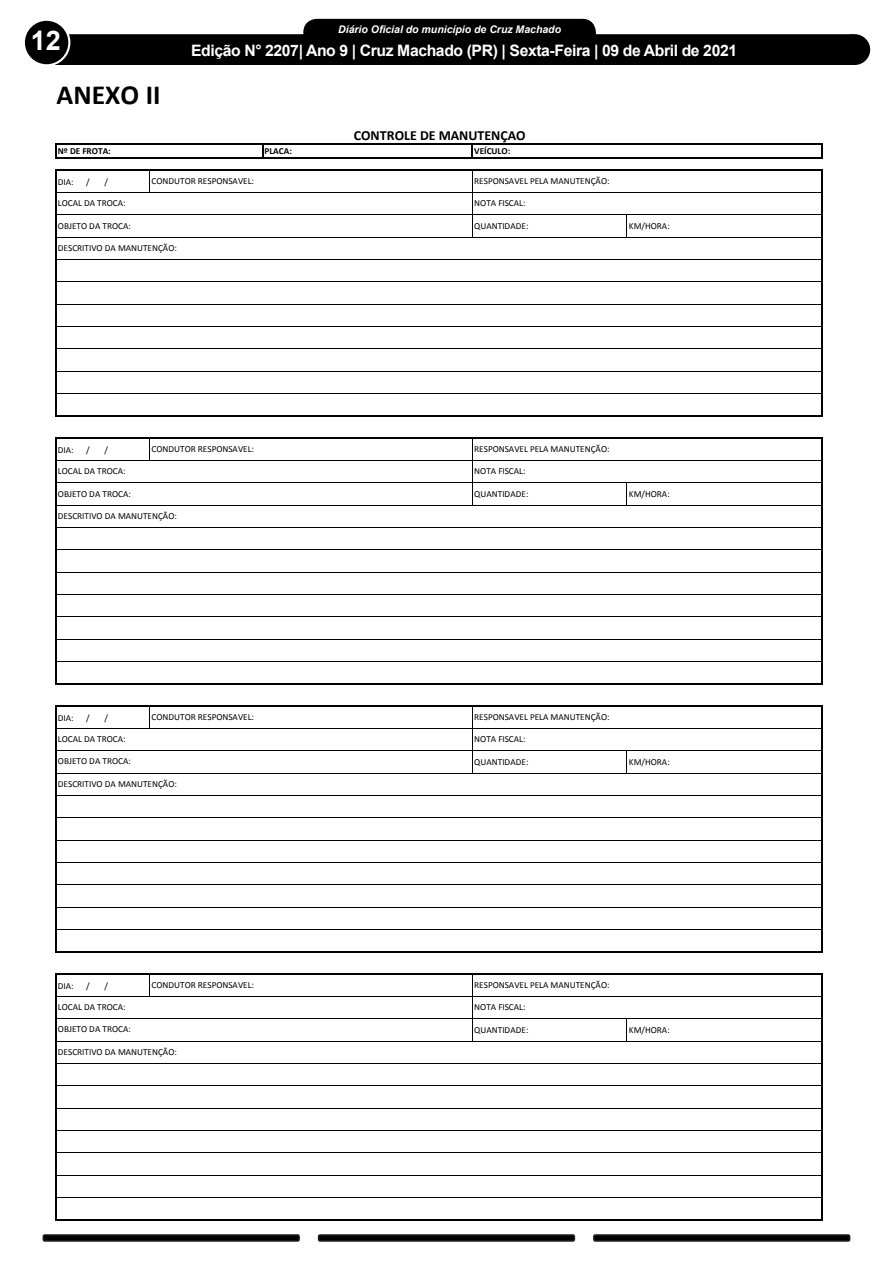
<style>
.page{position:relative;width:893px;height:1263px;background:#fff}
.page>*{position:absolute;margin:0;border:0;box-sizing:border-box;transform-origin:0 0}
.t1{font:700 27.75px "Calibri";color:#000}
.t2{font:700 27px "Arial";color:#fff}
.t3{font:700 15.75px "Arial";letter-spacing:-.025em;color:#fff}
.t4{font:700 15px "Arial";color:#fff}
.t5{font:700 13.95px "Calibri";color:#000}
.t6{font:italic 700 10.5px "Arial";color:#fff}
.t7{font:9.3px "Calibri";color:#000}
.t8{font:700 9.3px "Calibri";color:#000}
</style>
<div class="page">
<div style="left:305px;top:20px;width:289px;height:28px;background:#000;border-radius:12px"></div>
<div style="left:303px;top:19px;width:293px;height:31px;border:3px solid #000;border-radius:12px"></div>
<div style="left:39px;top:34px;width:815px;height:31px;background:#000;border:2px solid #000"></div>
<div style="left:24px;top:20px;width:45px;height:45px;background:#000;border-radius:50%"></div>
<div style="left:23px;top:19px;width:47px;height:47px;border:2px solid #fff;border-radius:50%"></div>
<div style="left:840px;top:35px;width:29px;height:29px;background:#000;border-radius:50%"></div>
<div style="left:839px;top:34px;width:31px;height:31px;border:2px solid #000;border-radius:50%"></div>
<div style="left:126px;top:36px;width:676px;height:27px;background:#000"></div>
<svg style="left:55px;top:143px;width:2px;height:16px"></svg>
<svg style="left:472px;top:145px;width:1px;height:12px"></svg>
<svg style="left:822px;top:145px;width:1px;height:12px"></svg>
<hr style="left:55px;top:170px;width:2px;height:247px;background:#000">
<svg style="left:149px;top:171px;width:1px;height:21px"></svg>
<hr style="left:472px;top:171px;width:1px;height:67px;background:#000">
<hr style="left:822px;top:171px;width:1px;height:246px;background:#000">
<svg style="left:626px;top:216px;width:1px;height:21px"></svg>
<hr style="left:55px;top:438px;width:2px;height:246px;background:#000">
<svg style="left:149px;top:439px;width:1px;height:21px"></svg>
<hr style="left:472px;top:439px;width:1px;height:67px;background:#000">
<hr style="left:822px;top:439px;width:1px;height:245px;background:#000">
<svg style="left:626px;top:484px;width:1px;height:21px"></svg>
<hr style="left:55px;top:705px;width:2px;height:247px;background:#000">
<svg style="left:149px;top:707px;width:1px;height:21px"></svg>
<hr style="left:472px;top:707px;width:1px;height:66px;background:#000">
<hr style="left:822px;top:707px;width:1px;height:245px;background:#000">
<svg style="left:626px;top:751px;width:1px;height:22px"></svg>
<hr style="left:55px;top:973px;width:2px;height:247px;background:#000">
<svg style="left:262px;top:145px;width:1px;height:12px"></svg>
<hr style="left:472px;top:975px;width:1px;height:66px;background:#000">
<hr style="left:822px;top:975px;width:1px;height:245px;background:#000">
<svg style="left:149px;top:975px;width:1px;height:21px"></svg>
<svg style="left:626px;top:1019px;width:1px;height:22px"></svg>
<hr style="left:57px;top:143px;width:766px;height:2px;background:#000">
<hr style="left:57px;top:157px;width:766px;height:2px;background:#000">
<hr style="left:57px;top:170px;width:766px;height:1px;background:#000">
<hr style="left:57px;top:192px;width:765px;height:1px;background:#000">
<hr style="left:57px;top:215px;width:765px;height:1px;background:#000">
<hr style="left:57px;top:237px;width:765px;height:1px;background:#000">
<hr style="left:57px;top:259px;width:765px;height:1px;background:#000">
<hr style="left:57px;top:282px;width:765px;height:1px;background:#000">
<hr style="left:57px;top:304px;width:765px;height:1px;background:#000">
<hr style="left:57px;top:326px;width:765px;height:1px;background:#000">
<hr style="left:57px;top:349px;width:765px;height:1px;background:#000">
<hr style="left:57px;top:371px;width:765px;height:1px;background:#000">
<hr style="left:57px;top:393px;width:765px;height:1px;background:#000">
<hr style="left:57px;top:415px;width:766px;height:2px;background:#000">
<hr style="left:57px;top:438px;width:766px;height:1px;background:#000">
<hr style="left:57px;top:460px;width:765px;height:1px;background:#000">
<hr style="left:57px;top:483px;width:765px;height:1px;background:#000">
<hr style="left:57px;top:505px;width:765px;height:1px;background:#000">
<hr style="left:57px;top:527px;width:765px;height:1px;background:#000">
<hr style="left:57px;top:549px;width:765px;height:1px;background:#000">
<hr style="left:57px;top:572px;width:765px;height:1px;background:#000">
<hr style="left:57px;top:594px;width:765px;height:1px;background:#000">
<hr style="left:57px;top:616px;width:765px;height:1px;background:#000">
<hr style="left:57px;top:639px;width:765px;height:1px;background:#000">
<hr style="left:57px;top:661px;width:765px;height:1px;background:#000">
<hr style="left:57px;top:683px;width:766px;height:1px;background:#000">
<hr style="left:57px;top:705px;width:766px;height:2px;background:#000">
<hr style="left:57px;top:728px;width:765px;height:1px;background:#000">
<hr style="left:57px;top:750px;width:765px;height:1px;background:#000">
<hr style="left:57px;top:773px;width:765px;height:1px;background:#000">
<hr style="left:57px;top:795px;width:765px;height:1px;background:#000">
<hr style="left:57px;top:817px;width:765px;height:1px;background:#000">
<hr style="left:57px;top:840px;width:765px;height:1px;background:#000">
<hr style="left:57px;top:862px;width:765px;height:1px;background:#000">
<hr style="left:57px;top:884px;width:765px;height:1px;background:#000">
<hr style="left:57px;top:907px;width:765px;height:1px;background:#000">
<hr style="left:57px;top:929px;width:765px;height:1px;background:#000">
<hr style="left:57px;top:951px;width:766px;height:1px;background:#000">
<hr style="left:57px;top:973px;width:766px;height:2px;background:#000">
<hr style="left:57px;top:996px;width:765px;height:1px;background:#000">
<hr style="left:57px;top:1018px;width:765px;height:1px;background:#000">
<hr style="left:57px;top:1041px;width:765px;height:1px;background:#000">
<hr style="left:57px;top:1063px;width:765px;height:1px;background:#000">
<hr style="left:57px;top:1085px;width:765px;height:1px;background:#000">
<hr style="left:57px;top:1108px;width:765px;height:1px;background:#000">
<hr style="left:57px;top:1130px;width:765px;height:1px;background:#000">
<hr style="left:57px;top:1152px;width:765px;height:1px;background:#000">
<hr style="left:57px;top:1175px;width:765px;height:1px;background:#000">
<hr style="left:57px;top:1197px;width:765px;height:1px;background:#000">
<hr style="left:57px;top:1219px;width:766px;height:1px;background:#000">
<div style="left:43px;top:1235px;width:256px;height:6px;background:#000;border-radius:2px"></div>
<div style="left:43px;top:1234px;width:257px;height:8px;border:2px solid #231f20;border-radius:2px"></div>
<div style="left:319px;top:1235px;width:255px;height:6px;background:#000;border-radius:2px"></div>
<div style="left:318px;top:1234px;width:257px;height:8px;border:2px solid #231f20;border-radius:2px"></div>
<div style="left:594px;top:1235px;width:256px;height:6px;background:#000;border-radius:2px"></div>
<div style="left:593px;top:1234px;width:257px;height:8px;border:2px solid #231f20;border-radius:2px"></div>
<h2 class="t2" style="left:31px;top:21px;width:32px">12</h2>
<p class="t1" style="left:57px;top:77px;width:105px">ANEXO II</p>
<p class="t8" style="left:58px;top:145px;width:54px">Nº DE FROTA:</p>
<p class="t6" style="left:338px;top:22px;width:224px">Diário Oficial do município de Cruz Machado</p>
<p class="t3" style="left:191px;top:39px;width:548px">Edição N° 2207| Ano 9 | Cruz Machado (PR) | Sexta-Feira | 09 de Abril de 2021</p>
<h3 class="t4" style="left:205px;top:40px;width:491px">Edição 1145 - Cruz Machado (PR) - Terça-Feira - 3 de Janeiro de 2017</h3>
<p class="t5" style="left:354px;top:126px;width:173px">CONTROLE DE MANUTENÇAO</p>
<p class="t8" style="left:265px;top:145px;width:29px">PLACA:</p>
<p class="t8" style="left:474px;top:145px;width:38px">VEÍCULO:</p>
<p class="t7" style="left:58px;top:176px;width:17px">DIA:</p>
<p class="t7" style="left:86px;top:176px;width:5px">/</p>
<p class="t7" style="left:104px;top:176px;width:5px">/</p>
<p class="t7" style="left:152px;top:175px;width:104px">CONDUTOR RESPONSAVEL:</p>
<p class="t7" style="left:474px;top:175px;width:137px">RESPONSAVEL PELA MANUTENÇÃO:</p>
<p class="t7" style="left:58px;top:197px;width:69px">LOCAL DA TROCA:</p>
<p class="t7" style="left:474px;top:197px;width:53px">NOTA FISCAL:</p>
<p class="t7" style="left:58px;top:220px;width:75px">OBJETO DA TROCA:</p>
<p class="t7" style="left:58px;top:242px;width:121px">DESCRITIVO DA MANUTENÇÃO:</p>
<p class="t7" style="left:474px;top:220px;width:56px">QUANTIDADE:</p>
<p class="t7" style="left:629px;top:220px;width:42px">KM/HORA:</p>
<p class="t7" style="left:58px;top:444px;width:17px">DIA:</p>
<p class="t7" style="left:86px;top:444px;width:5px">/</p>
<p class="t7" style="left:104px;top:444px;width:5px">/</p>
<p class="t7" style="left:152px;top:443px;width:104px">CONDUTOR RESPONSAVEL:</p>
<p class="t7" style="left:474px;top:443px;width:137px">RESPONSAVEL PELA MANUTENÇÃO:</p>
<p class="t7" style="left:58px;top:465px;width:69px">LOCAL DA TROCA:</p>
<p class="t7" style="left:474px;top:465px;width:53px">NOTA FISCAL:</p>
<p class="t7" style="left:58px;top:487px;width:75px">OBJETO DA TROCA:</p>
<p class="t7" style="left:474px;top:488px;width:56px">QUANTIDADE:</p>
<p class="t7" style="left:629px;top:488px;width:42px">KM/HORA:</p>
<p class="t7" style="left:58px;top:510px;width:121px">DESCRITIVO DA MANUTENÇÃO:</p>
<p class="t7" style="left:58px;top:712px;width:17px">DIA:</p>
<p class="t7" style="left:86px;top:712px;width:5px">/</p>
<p class="t7" style="left:104px;top:712px;width:5px">/</p>
<p class="t7" style="left:58px;top:733px;width:69px">LOCAL DA TROCA:</p>
<p class="t7" style="left:152px;top:711px;width:104px">CONDUTOR RESPONSAVEL:</p>
<p class="t7" style="left:474px;top:711px;width:137px">RESPONSAVEL PELA MANUTENÇÃO:</p>
<p class="t7" style="left:474px;top:733px;width:53px">NOTA FISCAL:</p>
<p class="t7" style="left:58px;top:755px;width:75px">OBJETO DA TROCA:</p>
<p class="t7" style="left:58px;top:778px;width:121px">DESCRITIVO DA MANUTENÇÃO:</p>
<p class="t7" style="left:474px;top:756px;width:56px">QUANTIDADE:</p>
<p class="t7" style="left:629px;top:756px;width:42px">KM/HORA:</p>
<p class="t7" style="left:58px;top:980px;width:17px">DIA:</p>
<p class="t7" style="left:86px;top:980px;width:5px">/</p>
<p class="t7" style="left:104px;top:980px;width:5px">/</p>
<p class="t7" style="left:152px;top:979px;width:104px">CONDUTOR RESPONSAVEL:</p>
<p class="t7" style="left:474px;top:979px;width:137px">RESPONSAVEL PELA MANUTENÇÃO:</p>
<p class="t7" style="left:58px;top:1001px;width:69px">LOCAL DA TROCA:</p>
<p class="t7" style="left:474px;top:1001px;width:53px">NOTA FISCAL:</p>
<p class="t7" style="left:58px;top:1023px;width:75px">OBJETO DA TROCA:</p>
<p class="t7" style="left:474px;top:1024px;width:56px">QUANTIDADE:</p>
<p class="t7" style="left:629px;top:1024px;width:42px">KM/HORA:</p>
<p class="t7" style="left:58px;top:1046px;width:121px">DESCRITIVO DA MANUTENÇÃO:</p>
</div>
